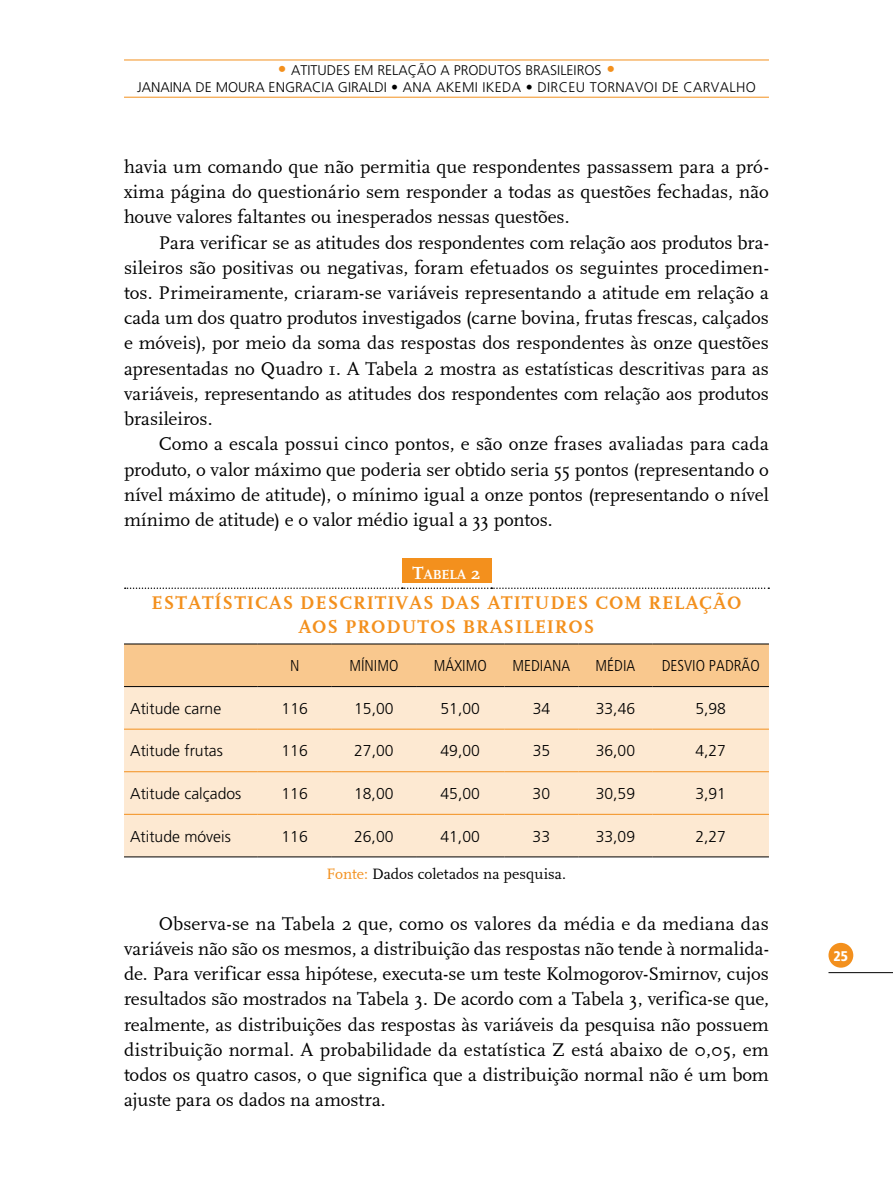
<style>
.page{position:relative;width:893px;height:1191px;background:#fff}
.page>*{position:absolute;margin:0;border:0;box-sizing:border-box;transform-origin:0 0}
.t1{font:19.25px/25.2px "FF Scala";color:#000;text-align:justify}
.t2{font:700 19.25px "FF Scala";color:#f3901d}
.t3{font:300 15.75px "Frutiger";color:#000}
.t4{font:300 condensed 15.75px "Frutiger";color:#000}
.t5{font:15.75px "FF Scala";color:#000}
.t6{font:300 14px "Frutiger";letter-spacing:.01em;color:#000}
.t7{font:900 condensed 14px "Frutiger";color:#fff}
.t8{font:700 13.83px "FF Scala";color:#fff}
.s1{font-size:17.5px;color:#f3901d}
.s2{font-size:18.38px}
.s3{color:#f3901d}
</style>
<div class="page">
<div style="left:828px;top:943px;width:25px;height:24px;background:#f3901d;border-radius:50%"></div>
<hr style="left:828px;top:972px;width:65px;height:1px;background:#000">
<hr style="left:124px;top:97px;width:645px;height:1px;background:#f3901d">
<hr style="left:124px;top:60px;width:645px;height:1px;background:#f3901d">
<div style="left:402px;top:558px;width:89px;height:25px;background:#f3901d"></div>
<svg style="left:125px;top:587px;width:644px;height:2px"></svg>
<div style="left:124px;top:644px;width:645px;height:42px;background:#f9c88e"></div>
<div style="left:124px;top:687px;width:645px;height:169px;background:#fde9d2"></div>
<hr style="left:124px;top:643px;width:134px;height:1px;background:#000">
<hr style="left:258px;top:643px;width:74px;height:1px;background:#000">
<hr style="left:332px;top:643px;width:84px;height:1px;background:#000">
<hr style="left:416px;top:643px;width:88px;height:1px;background:#000">
<hr style="left:504px;top:643px;width:74px;height:1px;background:#000">
<hr style="left:578px;top:643px;width:74px;height:1px;background:#000">
<hr style="left:652px;top:643px;width:117px;height:1px;background:#000">
<hr style="left:124px;top:686px;width:134px;height:1px;background:#000">
<hr style="left:258px;top:686px;width:74px;height:1px;background:#000">
<hr style="left:332px;top:686px;width:84px;height:1px;background:#000">
<hr style="left:416px;top:686px;width:88px;height:1px;background:#000">
<hr style="left:504px;top:686px;width:74px;height:1px;background:#000">
<hr style="left:578px;top:686px;width:74px;height:1px;background:#000">
<hr style="left:652px;top:686px;width:117px;height:1px;background:#000">
<hr style="left:124px;top:856px;width:134px;height:1px;background:#000">
<hr style="left:258px;top:856px;width:74px;height:1px;background:#000">
<hr style="left:332px;top:856px;width:84px;height:1px;background:#000">
<hr style="left:416px;top:856px;width:88px;height:1px;background:#000">
<hr style="left:504px;top:856px;width:74px;height:1px;background:#000">
<hr style="left:578px;top:856px;width:74px;height:1px;background:#000">
<hr style="left:652px;top:856px;width:117px;height:1px;background:#000">
<hr style="left:124px;top:728px;width:134px;height:1px;background:#f3901d">
<hr style="left:258px;top:728px;width:74px;height:1px;background:#f3901d">
<hr style="left:332px;top:728px;width:84px;height:1px;background:#f3901d">
<hr style="left:416px;top:728px;width:88px;height:1px;background:#f3901d">
<hr style="left:504px;top:728px;width:74px;height:1px;background:#f3901d">
<hr style="left:578px;top:728px;width:74px;height:1px;background:#f3901d">
<hr style="left:652px;top:728px;width:117px;height:1px;background:#f3901d">
<hr style="left:124px;top:771px;width:134px;height:1px;background:#f3901d">
<hr style="left:258px;top:771px;width:74px;height:1px;background:#f3901d">
<hr style="left:332px;top:771px;width:84px;height:1px;background:#f3901d">
<hr style="left:416px;top:771px;width:88px;height:1px;background:#f3901d">
<hr style="left:504px;top:771px;width:74px;height:1px;background:#f3901d">
<hr style="left:578px;top:771px;width:74px;height:1px;background:#f3901d">
<hr style="left:652px;top:771px;width:117px;height:1px;background:#f3901d">
<hr style="left:124px;top:814px;width:134px;height:1px;background:#f3901d">
<hr style="left:258px;top:814px;width:74px;height:1px;background:#f3901d">
<hr style="left:332px;top:814px;width:84px;height:1px;background:#f3901d">
<hr style="left:416px;top:814px;width:88px;height:1px;background:#f3901d">
<hr style="left:504px;top:814px;width:74px;height:1px;background:#f3901d">
<hr style="left:578px;top:814px;width:74px;height:1px;background:#f3901d">
<hr style="left:652px;top:814px;width:117px;height:1px;background:#f3901d">
<p class="t6" style="left:278px;top:62px;width:31px"><span class="s1">•</span> atitude</p>
<p class="t6" style="left:343px;top:62px;width:136px">s em relação a produto</p>
<p class="t6" style="left:514px;top:62px;width:102px">s brasilei ros <span class="s1">•</span></p>
<p class="t6" style="left:137px;top:79px;width:15px">JANA</p>
<p class="t6" style="left:170px;top:79px;width:244px">INA DE MOURA ENGRACIA GIRALDI • ANA</p>
<p class="t6" style="left:436px;top:79px;width:181px">AKEMI IKEDA • DIRCEU TORNA</p>
<p class="t6" style="left:635px;top:79px;width:122px">VOI DE CARVALHO</p>
<p class="t1" style="left:124px;top:154px;width:646px">havia um comando que não permitia que respondentes passassem para a pró-</p>
<p class="t1" style="left:124px;top:180px;width:646px">xima página do questionário sem responder a todas as questões fechadas, não</p>
<p class="t1" style="left:124px;top:205px;width:447px">houve valores faltantes ou inesperados nessas questões.</p>
<p class="t1" style="left:159px;top:230px;width:612px">Para verificar se as atitudes dos respondentes com relação aos produtos bra-</p>
<p class="t1" style="left:124px;top:255px;width:646px">sileiros são positivas ou negativas, foram efetuados os seguintes procedimen-</p>
<p class="t1" style="left:124px;top:280px;width:646px">tos. Primeiramente, criaram-se variáveis representando a atitude em relação a</p>
<p class="t1" style="left:124px;top:306px;width:646px">cada um dos quatro produtos investigados (carne bovina, frutas frescas, calçados</p>
<p class="t1" style="left:124px;top:331px;width:646px">e móveis), por meio da soma das respostas dos respondentes às onze questões</p>
<p class="t1" style="left:124px;top:356px;width:646px">apresentadas no Quadro 1. A Tabela 2 mostra as estatísticas descritivas para as</p>
<p class="t1" style="left:124px;top:381px;width:646px">variáveis, representando as atitudes dos respondentes com relação aos produtos</p>
<p class="t1" style="left:124px;top:406px;width:90px">brasileiros.</p>
<p class="t1" style="left:159px;top:432px;width:612px">Como a escala possui cinco pontos, e são onze frases avaliadas para cada</p>
<p class="t1" style="left:124px;top:457px;width:646px">produto, o valor máximo que poderia ser obtido seria 55 pontos (representando o</p>
<p class="t1" style="left:124px;top:482px;width:646px">nível máximo de atitude), o mínimo igual a onze pontos (representando o nível</p>
<p class="t1" style="left:124px;top:507px;width:430px">mínimo de atitude) e o valor médio igual a 33 pontos.</p>
<p class="t8" style="left:412px;top:566px;width:69px"><span class="s2">T</span>ABELA <span class="s2">2</span></p>
<p class="t2" style="left:152px;top:591px;width:14px">ESTAT</p>
<p class="t2" style="left:214px;top:591px;width:21px">ÍSTICAS</p>
<p class="t2" style="left:300px;top:591px;width:13px">DESCRITIVAS</p>
<p class="t2" style="left:441px;top:591px;width:14px">DAS</p>
<p class="t2" style="left:487px;top:591px;width:14px">ATITUDES</p>
<p class="t2" style="left:595px;top:591px;width:16px">COM</p>
<p class="t2" style="left:648px;top:591px;width:15px">RELAÇÃO</p>
<p class="t2" style="left:298px;top:616px;width:14px">AOS</p>
<p class="t2" style="left:345px;top:616px;width:28px">PRODUTOS</p>
<p class="t2" style="left:463px;top:616px;width:26px">BRASILEIROS</p>
<p class="t4" style="left:290px;top:657px;width:11px">N</p>
<p class="t4" style="left:349px;top:657px;width:50px">MÍNIMO</p>
<p class="t4" style="left:434px;top:657px;width:55px">MÁXIMO</p>
<p class="t4" style="left:513px;top:657px;width:59px">MEDIANA</p>
<p class="t4" style="left:596px;top:657px;width:41px">MÉDIA</p>
<p class="t4" style="left:662px;top:657px;width:100px">DESVIO PADRÃO</p>
<p class="t3" style="left:130px;top:699px;width:93px">Atitude carne</p>
<p class="t3" style="left:282px;top:699px;width:28px">116</p>
<p class="t3" style="left:354px;top:699px;width:41px">15,00</p>
<p class="t3" style="left:440px;top:699px;width:41px">51,00</p>
<p class="t3" style="left:533px;top:699px;width:19px">34</p>
<p class="t3" style="left:596px;top:699px;width:41px">33,46</p>
<p class="t3" style="left:695px;top:699px;width:32px">5,98</p>
<p class="t3" style="left:130px;top:742px;width:94px">Atitude frutas</p>
<p class="t3" style="left:282px;top:742px;width:28px">116</p>
<p class="t3" style="left:354px;top:742px;width:41px">27,00</p>
<p class="t3" style="left:440px;top:742px;width:41px">49,00</p>
<p class="t3" style="left:533px;top:742px;width:19px">35</p>
<p class="t3" style="left:596px;top:742px;width:41px">36,00</p>
<p class="t3" style="left:695px;top:742px;width:32px">4,27</p>
<p class="t3" style="left:130px;top:784px;width:113px">Atitude calçados</p>
<p class="t3" style="left:282px;top:784px;width:28px">116</p>
<p class="t3" style="left:354px;top:784px;width:41px">18,00</p>
<p class="t3" style="left:440px;top:784px;width:41px">45,00</p>
<p class="t3" style="left:533px;top:784px;width:19px">30</p>
<p class="t3" style="left:596px;top:784px;width:41px">30,59</p>
<p class="t3" style="left:695px;top:784px;width:32px">3,91</p>
<p class="t3" style="left:130px;top:827px;width:102px">Atitude móveis</p>
<p class="t3" style="left:282px;top:827px;width:28px">116</p>
<p class="t3" style="left:354px;top:827px;width:41px">26,00</p>
<p class="t3" style="left:440px;top:827px;width:41px">41,00</p>
<p class="t3" style="left:533px;top:827px;width:19px">33</p>
<p class="t3" style="left:596px;top:827px;width:41px">33,09</p>
<p class="t3" style="left:695px;top:827px;width:32px">2,27</p>
<p class="t5" style="left:327px;top:865px;width:241px"><span class="s3">Fonte:</span> Dados coletados na pesquisa.</p>
<p class="t1" style="left:124px;top:911px;width:646px;text-indent:35px">Observa-se na Tabela 2 que, como os valores da média e da mediana das variáveis não são os mesmos, a distribuição das respostas não tende à normalida&shy;de. Para verificar essa hipótese, executa-se um teste Kolmogorov-Smirnov, cujos resultados são mostrados na Tabela 3. De acordo com a Tabela 3, verifica-se que, realmente, as distribuições das respostas às variáveis da pesquisa não possuem distribuição normal. A probabilidade da estatística Z está abaixo de 0,05, em todos os quatro casos, o que significa que a distribuição normal não é um bom ajuste para os dados na amostra.</p>
<p class="t7" style="left:834px;top:947px;width:16px">25</p>
</div>
